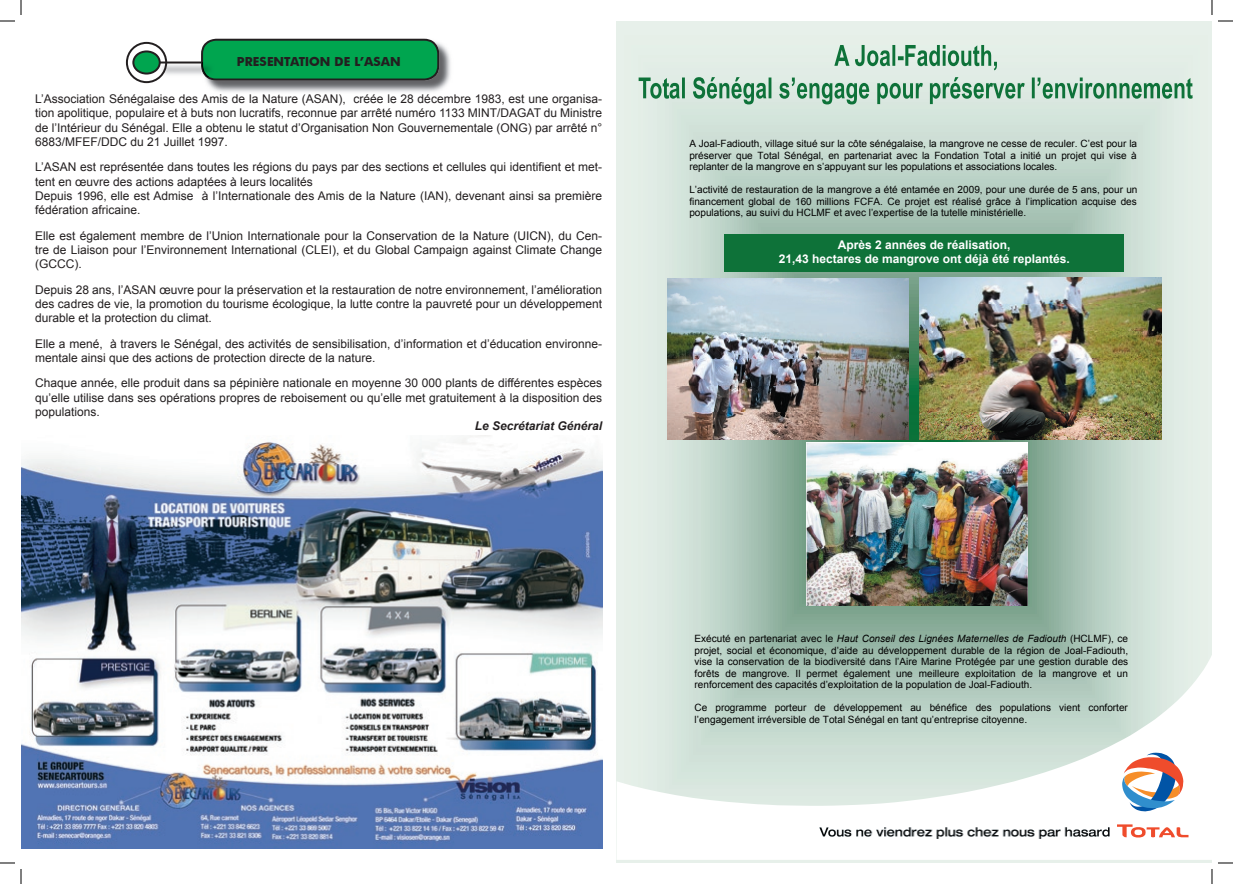
<style>
.page{position:relative;width:1233px;height:884px;background:#fff}
.page>*{position:absolute;margin:0;border:0;box-sizing:border-box;transform-origin:0 0}
.t1{font:12px/14.4px "Arial";color:#231f20;text-align:justify}
.t2{font:700 12px/13.8px "Arial";color:#fff;text-align:center}
.t3{font:700 12px "Futura";color:#231f20}
.t4{font:italic 700 12px "Arial";color:#231f20}
.t5{font:10px/11.5px "Arial";color:#000;text-align:justify}
.s1{font-style:italic}
.s2{font-size:10.5px}
</style>
<div class="page">
<img style="left:206px;top:43px;width:245px;height:49px">
<img style="left:21px;top:436px;width:581px;height:412px">
<img style="left:616px;top:21px;width:595px;height:842px">
<svg style="left:616px;top:654px;width:595px;height:206px"></svg>
<svg style="left:1122px;top:753px;width:61px;height:58px"></svg>
<svg style="left:1117px;top:824px;width:71px;height:13px"></svg>
<img style="left:818px;top:827px;width:296px;height:11px">
<img style="left:667px;top:278px;width:241px;height:162px">
<img style="left:920px;top:278px;width:241px;height:161px">
<div style="left:724px;top:234px;width:400px;height:37px;background:#0e7239"></div>
<img style="left:806px;top:443px;width:221px;height:163px">
<svg style="left:834px;top:45px;width:15px;height:21px"></svg>
<svg style="left:855px;top:45px;width:35px;height:21px"></svg>
<hr style="left:892px;top:45px;width:3px;height:21px;background:#0e7239">
<svg style="left:898px;top:45px;width:99px;height:25px;background:#9cc4ad"></svg>
<svg style="left:638px;top:78px;width:42px;height:21px"></svg>
<hr style="left:682px;top:78px;width:3px;height:20px;background:#0e7239">
<svg style="left:693px;top:77px;width:73px;height:27px;background:#91bda4"></svg>
<hr style="left:768px;top:78px;width:3px;height:20px;background:#0e7239">
<svg style="left:779px;top:78px;width:90px;height:26px;background:#95bfa7"></svg>
<svg style="left:877px;top:83px;width:46px;height:21px"></svg>
<svg style="left:930px;top:77px;width:94px;height:27px;background:#9cc4ad"></svg>
<hr style="left:1031px;top:78px;width:3px;height:20px;background:#0e7239">
<svg style="left:1037px;top:78px;width:155px;height:21px;background:#8fbda3"></svg>
<svg style="left:201px;top:39px;width:238px;height:42px;background:#08984d"></svg>
<img style="left:202px;top:62px;width:7px;height:15px">
<hr style="left:157px;top:62px;width:45px;height:2px;background:#231f20">
<svg style="left:126px;top:42px;width:41px;height:41px"></svg>
<svg style="left:1218px;top:20px;width:15px;height:2px"></svg>
<svg style="left:1218px;top:862px;width:15px;height:2px"></svg>
<svg style="left:0;top:0;width:22px;height:22px"></svg>
<svg style="left:0;top:862px;width:22px;height:22px"></svg>
<svg style="left:1211px;top:0;width:1px;height:15px"></svg>
<svg style="left:1211px;top:869px;width:1px;height:15px"></svg>
<p class="t3" style="left:237px;top:53px;width:165px">PRESENTATION DE L’ASAN</p>
<p class="t1" style="left:35px;top:91px;width:568px">L’Association Sénégalaise des Amis de la Nature (ASAN), créée le 28 décembre 1983, est une organisa&shy;tion apolitique, populaire et à buts non lucratifs, reconnue par arrêté numéro 1133 MINT/DAGAT du Ministre de l’Intérieur du Sénégal. Elle a obtenu le statut d’Organisation Non Gouvernementale (ONG) par arrêté n° 6883/MFEF/DDC du 21 Juillet 1997.</p>
<p class="t1" style="left:35px;top:160px;width:568px;text-align:left">L’ASAN est représentée dans toutes les régions du pays par des sections et cellules qui identifient et met&shy;tent en œuvre des actions adaptées à leurs localités<br>Depuis 1996, elle est Admise à l’Internationale des Amis de la Nature (IAN), devenant ainsi sa première fédération africaine.</p>
<p class="t1" style="left:35px;top:228px;width:568px">Elle est également membre de l’Union Internationale pour la Conservation de la Nature (UICN), du Cen&shy;tre de Liaison pour l’Environnement International (CLEI), et du Global Campaign against Climate Change (GCCC).</p>
<p class="t1" style="left:35px;top:282px;width:568px">Depuis 28 ans, l’ASAN œuvre pour la préservation et la restauration de notre environnement, l’amélioration des cadres de vie, la promotion du tourisme écologique, la lutte contre la pauvreté pour un développement durable et la protection du climat.</p>
<p class="t1" style="left:35px;top:336px;width:568px">Elle a mené, à travers le Sénégal, des activités de sensibilisation, d’information et d’éducation environne&shy;mentale ainsi que des actions de protection directe de la nature.</p>
<p class="t1" style="left:35px;top:376px;width:568px">Chaque année, elle produit dans sa pépinière nationale en moyenne 30 000 plants de différentes espèces qu’elle utilise dans ses opérations propres de reboisement ou qu’elle met gratuitement à la disposition des populations.</p>
<p class="t4" style="left:475px;top:418px;width:129px">Le Secrétariat Général</p>
<p class="t5" style="left:689px;top:138px;width:449px">A Joal-Fadiouth, village situé sur la côte sénégalaise, la mangrove ne cesse de reculer. C’est pour la préserver que Total Sénégal, en partenariat avec la Fondation Total a initié un projet qui vise à replanter de la mangrove en s’appuyant sur les populations et associations locales.</p>
<p class="t5" style="left:689px;top:184px;width:449px">L’activité de restauration de la mangrove a été entamée en 2009, pour une durée de 5 ans, pour un financement global de 160 millions FCFA. Ce projet est réalisé grâce à l’implication acquise des populations, au suivi du HCLMF et avec l’expertise de la tutelle ministérielle.</p>
<p class="t2" style="left:778px;top:238px;width:292px">Après 2 années de réalisation,<br>21,43 hectares de mangrove ont déjà été replantés.</p>
<p class="t5" style="left:694px;top:633px;width:435px">Exécuté en partenariat avec le <span class="s1">Haut Conseil des Lignées Maternelles de Fadiouth</span> (HCLMF), ce projet, social et économique, d’aide au développement durable de la région de Joal-Fadiouth, vise la conservation de la biodiversité dans l’Aire Marine Protégée par une gestion durable des forêts de mangrove. Il permet également une meilleure exploitation de la mangrove et un renforcement des capacités d’exploitation de la population de Joal-Fadiouth.</p>
<p class="t5" style="left:694px;top:702px;width:435px;line-height:12px">Ce programme porteur de développement au bénéfice des populations vient conforter l’engagement irréversible de Total Sénégal en tant qu’entreprise citoyenne<span class="s2">.</span></p>
</div>
